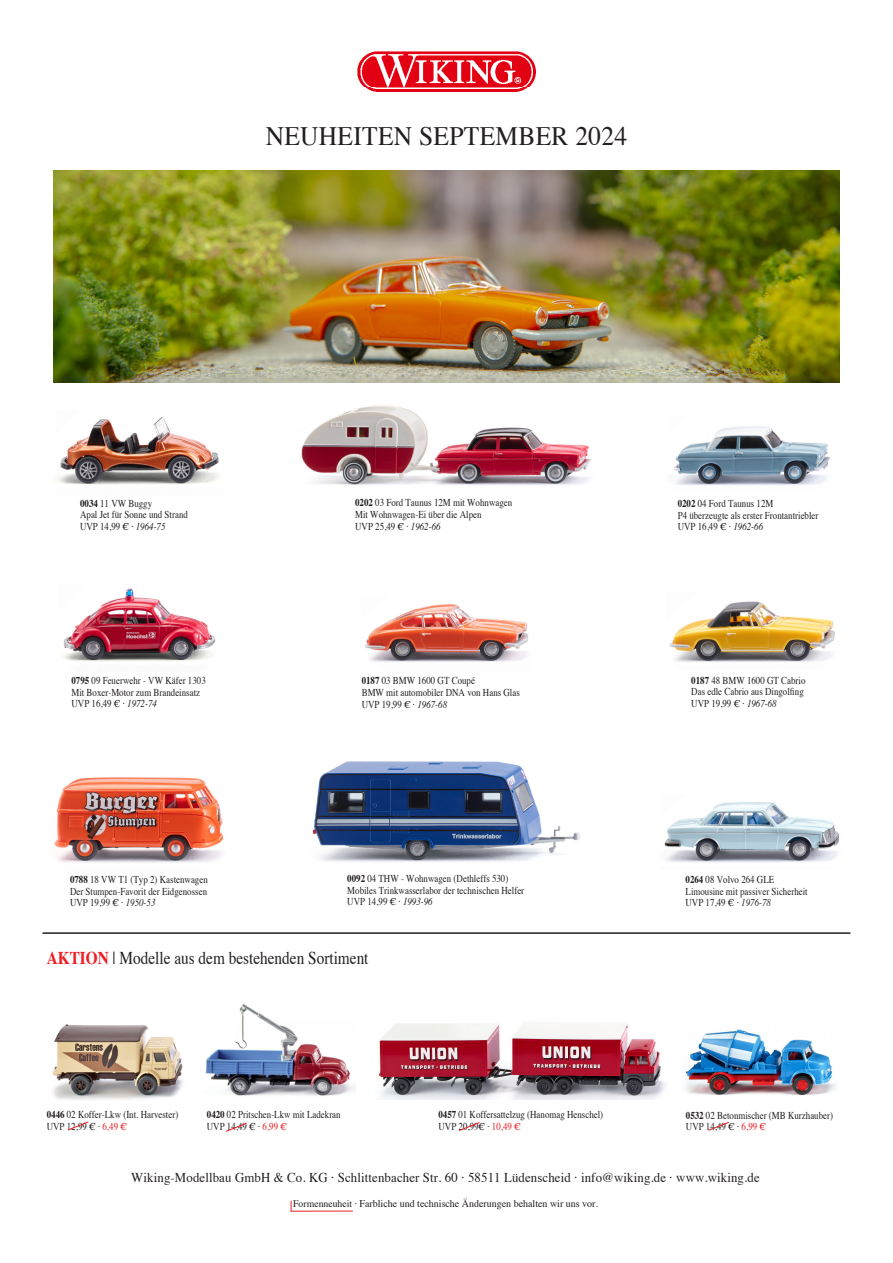
<style>
.page{position:relative;width:893px;height:1263px;background:#fff}
.page>*{position:absolute;margin:0;border:0;box-sizing:border-box;transform-origin:0 0}
.t1{font:26.55px "Times";letter-spacing:.01em;color:#231f20;scale:.96 1}
.WIKING_Bez{font:18px "Times";color:#231f20;scale:.85 1}
.Fließtxt{font:13.5px "Times";letter-spacing:.01em;color:#231f20;scale:.95 1}
.WIKING_Bez-2{font:10.5px "Times";color:#231f20;scale:.85 1}
.t2{font:10.35px "Times";color:#231f20;scale:.96 1}
.s1{font-weight:700}
.s2{font-style:italic}
.s3{font-weight:700;color:#ee1d23}
.s4{color:#ee1d23}
.s5{font-size:10.2px}
</style>
<div class="page">
<img style="left:357px;top:51px;width:178px;height:41px">
<img style="left:53px;top:170px;width:787px;height:213px">
<svg style="left:290px;top:1200px;width:63px;height:12px"></svg>
<img style="left:57px;top:417px;width:162px;height:68px">
<img style="left:664px;top:802px;width:176px;height:61px">
<img style="left:63px;top:588px;width:153px;height:73px">
<img style="left:365px;top:604px;width:163px;height:58px">
<img style="left:673px;top:426px;width:157px;height:59px">
<img style="left:54px;top:777px;width:170px;height:86px">
<img style="left:301px;top:405px;width:290px;height:80px">
<img style="left:312px;top:761px;width:268px;height:101px">
<img style="left:669px;top:601px;width:166px;height:61px">
<img style="left:685px;top:1029px;width:152px;height:66px">
<img style="left:205px;top:1003px;width:149px;height:93px">
<img style="left:52px;top:1024px;width:131px;height:76px">
<hr style="left:43px;top:932px;width:807px;height:2px;background:#231f20">
<svg style="left:708px;top:1121px;width:21px;height:10px"></svg>
<svg style="left:67px;top:1121px;width:22px;height:10px"></svg>
<img style="left:377px;top:1022px;width:288px;height:77px">
<svg style="left:459px;top:1122px;width:21px;height:9px"></svg>
<svg style="left:226px;top:1123px;width:21px;height:9px"></svg>
<p class="t1" style="left:266px;top:111px;width:378px">NEUHEITEN SEPTEMBER 2024</p>
<p class="WIKING_Bez-2" style="left:80px;top:493px;width:86px"><span class="s1">0034</span> 11 VW Buggy</p>
<p class="WIKING_Bez-2" style="left:80px;top:505px;width:128px">Apal Jet für Sonne und Strand</p>
<p class="WIKING_Bez-2" style="left:80px;top:517px;width:102px">UVP 14,99 € · <span class="s2">1964-75</span></p>
<p class="WIKING_Bez-2" style="left:355px;top:493px;width:186px"><span class="s1">0202</span> 03 Ford Taunus 12M mit Wohnwagen</p>
<p class="WIKING_Bez-2" style="left:355px;top:505px;width:150px">Mit Wohnwagen-Ei über die Alpen</p>
<p class="WIKING_Bez-2" style="left:355px;top:517px;width:102px">UVP 25,49 € · <span class="s2">1962-66</span></p>
<p class="WIKING_Bez-2" style="left:678px;top:493px;width:114px"><span class="s1">0202</span> 04 Ford Taunus 12M</p>
<p class="WIKING_Bez-2" style="left:678px;top:505px;width:167px">P4 überzeugte als erster Frontantriebler</p>
<p class="WIKING_Bez-2" style="left:678px;top:517px;width:102px">UVP 16,49 € · <span class="s2">1962-66</span></p>
<p class="WIKING_Bez-2" style="left:71px;top:670px;width:160px"><span class="s1">0795</span> 09 Feuerwehr - VW Käfer 1303</p>
<p class="WIKING_Bez-2" style="left:71px;top:682px;width:153px">Mit Boxer-Motor zum Brandeinsatz</p>
<p class="WIKING_Bez-2" style="left:71px;top:694px;width:102px">UVP 16,49 € · <span class="s2">1972-74</span></p>
<p class="WIKING_Bez-2" style="left:362px;top:671px;width:135px"><span class="s1">0187</span> 03 BMW 1600 GT Coupé</p>
<p class="WIKING_Bez-2" style="left:362px;top:683px;width:188px">BMW mit automobiler DNA von Hans Glas</p>
<p class="WIKING_Bez-2" style="left:362px;top:694px;width:102px">UVP 19,99 € · <span class="s2">1967-68</span></p>
<p class="WIKING_Bez-2" style="left:691px;top:670px;width:136px"><span class="s1">0187</span> 48 BMW 1600 GT Cabrio</p>
<p class="WIKING_Bez-2" style="left:691px;top:682px;width:134px">Das edle Cabrio aus Dingolfing</p>
<p class="WIKING_Bez-2" style="left:691px;top:694px;width:102px">UVP 19,99 € · <span class="s2">1967-68</span></p>
<p class="WIKING_Bez-2" style="left:70px;top:869px;width:164px"><span class="s1">0788</span> 18 VW T1 (Typ 2) Kastenwagen</p>
<p class="WIKING_Bez-2" style="left:70px;top:881px;width:163px">Der Stumpen-Favorit der Eidgenossen</p>
<p class="WIKING_Bez-2" style="left:70px;top:893px;width:102px">UVP 19,99 € · <span class="s2">1950-53</span></p>
<p class="WIKING_Bez-2" style="left:347px;top:868px;width:191px"><span class="s1">0092</span> 04 THW - Wohnwagen (Dethleffs 530)</p>
<p class="WIKING_Bez-2" style="left:347px;top:880px;width:210px">Mobiles Trinkwasserlabor der technischen Helfer</p>
<p class="WIKING_Bez-2" style="left:347px;top:892px;width:102px">UVP 14,99 € · <span class="s2">1993-96</span></p>
<p class="WIKING_Bez-2" style="left:685px;top:869px;width:106px"><span class="s1">0264</span> 08 Volvo 264 GLE</p>
<p class="WIKING_Bez-2" style="left:685px;top:881px;width:145px">Limousine mit passiver Sicherheit</p>
<p class="WIKING_Bez-2" style="left:685px;top:893px;width:102px">UVP 17,49 € · <span class="s2">1976-78</span></p>
<p class="WIKING_Bez" style="left:47px;top:941px;width:380px"><span class="s3">AKTION</span> | Modelle aus dem bestehenden Sortiment</p>
<p class="WIKING_Bez-2" style="left:47px;top:1104px;width:156px"><span class="s1">0446</span> 02 Koffer-Lkw (Int. Harvester)</p>
<p class="WIKING_Bez-2" style="left:47px;top:1116px;width:96px">UVP 12,99 € · <span class="s4">6,49 €</span></p>
<p class="WIKING_Bez-2" style="left:207px;top:1105px;width:159px"><span class="s1">0420</span> 02 Pritschen-Lkw mit Ladekran</p>
<p class="WIKING_Bez-2" style="left:207px;top:1117px;width:96px">UVP 14,49 € · <span class="s4">6,99 €</span></p>
<p class="WIKING_Bez-2" style="left:438px;top:1105px;width:195px"><span class="s1">0457</span> 01 Koffersattelzug (Hanomag Henschel)</p>
<p class="WIKING_Bez-2" style="left:438px;top:1116px;width:99px">UVP 20,99€ · <span class="s4">10,49 €</span></p>
<p class="WIKING_Bez-2" style="left:686px;top:1105px;width:175px"><span class="s1">0532</span> 02 Betonmischer (MB Kurzhauber)</p>
<p class="WIKING_Bez-2" style="left:686px;top:1117px;width:96px">UVP 14,49 € · <span class="s4">6,99 €</span></p>
<p class="Fließtxt" style="left:131px;top:1165px;width:663px">Wiking-Modellbau GmbH &amp; Co. KG · Schlittenbacher Str. 60 · 58511 Lüdenscheid · info@wiking.de · www.wiking.de</p>
<p class="t2" style="left:293px;top:1194px;width:319px"><span class="s5">Formenneuheit ·</span> Farbliche und technische Änderungen behalten wir uns vor.</p>
</div>
